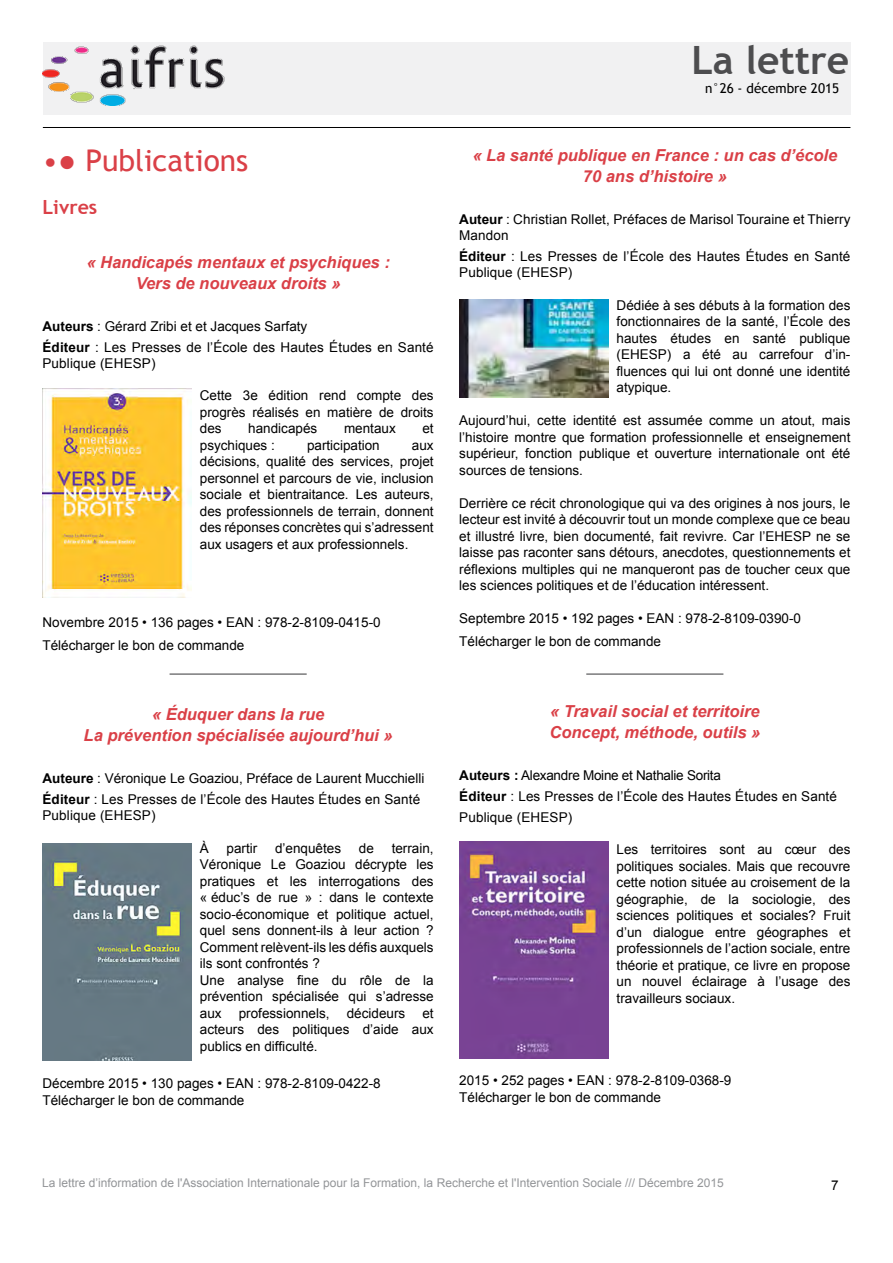
<style>
.page{position:relative;width:893px;height:1263px;background:#fff}
.page>*{position:absolute;margin:0;border:0;box-sizing:border-box;transform-origin:0 0}
.t1{font:700 39px "Trebuchet MS";color:#4d4d4f}
.t2{font:30px "Trebuchet MS";color:#da4047}
.t3{font:700 19.5px "Trebuchet MS";color:#da4047}
.t4{font:italic 700 16.5px/21px "Arial";color:#da4047;text-align:center}
.t5{font:13.5px/16.5px "Arial";color:#000}
.t6{font:13.5px "Trebuchet MS";color:#000}
.t7{font:12px "Arial";color:#939598}
.s1{font-weight:700}
</style>
<div class="page">
<div style="left:43px;top:43px;width:807px;height:72px;background:#f1f1f2"></div>
<img style="left:43px;top:45px;width:182px;height:60px">
<hr style="left:43px;top:127px;width:807px;height:1px;background:#000">
<img style="left:43px;top:389px;width:148px;height:209px">
<img style="left:43px;top:844px;width:148px;height:217px">
<img style="left:459px;top:299px;width:149px;height:99px">
<img style="left:459px;top:842px;width:149px;height:216px">
<hr style="left:170px;top:673px;width:137px;height:2px;background:#4d4d4f">
<hr style="left:586px;top:673px;width:137px;height:2px;background:#4d4d4f">
<h2 class="t2" style="left:43px;top:143px;width:207px">•● Publications</h2>
<h3 class="t3" style="left:43px;top:195px;width:56px">Livres</h3>
<p class="t4" style="left:86px;top:252px;width:305px">« Handicapés mentaux et psychiques :<br>Vers de nouveaux droits »</p>
<p class="t5" style="left:43px;top:315px;width:393px;line-height:21px"><span class="s1">Auteurs</span> : Gérard Zribi et et Jacques Sarfaty<br><span class="s1">éditeur</span> : Les Presses de l’École des Hautes Études en Santé</p>
<p class="t5" style="left:43px;top:355px;width:115px">Publique (EHESP)</p>
<p class="t5" style="left:200px;top:388px;width:235px;text-align:justify">Cette 3e édition rend compte des progrès réalisés en matière de droits des</p>
<p class="t5" style="left:248px;top:421px;width:71px">handicapés</p>
<p class="t5" style="left:344px;top:421px;width:53px">mentaux</p>
<p class="t5" style="left:422px;top:421px;width:13px">et</p>
<p class="t5" style="left:200px;top:437px;width:77px">psychiques :</p>
<p class="t5" style="left:307px;top:437px;width:74px">participation</p>
<p class="t5" style="left:200px;top:437px;width:235px;text-align:justify;text-indent:212px">aux décisions, qualité des services, projet personnel et parcours de vie, inclusion sociale et bientraitance. Les auteurs, des professionnels de terrain, donnent des réponses concrètes qui s’adressent aux usagers et aux professionnels.</p>
<p class="t5" style="left:43px;top:611px;width:340px;line-height:22.5px">Novembre 2015 • 136 pages • EAN : 978-2-8109-0415-0<br>Télécharger le bon de commande</p>
<p class="t4" style="left:84px;top:704px;width:311px">« Éduquer dans la rue<br>La prévention spécialisée aujourd’hui »</p>
<p class="t5" style="left:43px;top:768px;width:383px;line-height:21px"><span class="s1">Auteure</span> : Véronique Le Goaziou, Préface de Laurent Mucchielli <span class="s1">éditeur</span> : Les Presses de l’École des Hautes Études en Santé</p>
<p class="t5" style="left:43px;top:807px;width:115px">Publique (EHESP)</p>
<p class="t5" style="left:200px;top:840px;width:11px">À</p>
<p class="t5" style="left:227px;top:840px;width:32px">partir</p>
<p class="t5" style="left:275px;top:840px;width:68px">d’enquêtes</p>
<p class="t5" style="left:359px;top:840px;width:17px">de</p>
<p class="t5" style="left:200px;top:840px;width:235px;text-indent:192px">terrain,<br>Véronique Le Goaziou décrypte les pratiques et les interrogations des « éduc’s de rue » : dans le contexte socio-économique et politique actuel, quel sens donnent-ils à leur action ?<br>Comment relèvent-ils les défis auxquels ils sont confrontés ?<br>Une analyse fine du rôle de la prévention spécialisée qui s’adresse aux</p>
<p class="t5" style="left:239px;top:1005px;width:92px">professionnels,</p>
<p class="t5" style="left:347px;top:1005px;width:60px">décideurs</p>
<p class="t5" style="left:200px;top:1005px;width:235px;text-align:justify;text-indent:223px">et acteurs des politiques d’aide aux publics en difficulté.</p>
<p class="t5" style="left:43px;top:1075px;width:340px">Décembre 2015 • 130 pages • EAN : 978-2-8109-0422-8<br>Télécharger le bon de commande</p>
<h1 class="t1" style="left:691px;top:36px;width:159px">La lettre</h1>
<p class="t6" style="left:705px;top:80px;width:136px">n°26 - décembre 2015</p>
<p class="t4" style="left:472px;top:145px;width:366px">« La santé publique en France : un cas d’école<br>70 ans d’histoire »</p>
<p class="t5" style="left:459px;top:211px;width:393px"><span class="s1">Auteur</span> : Christian Rollet, Préfaces de Marisol Touraine et Thierry<br>Mandon</p>
<p class="t5" style="left:459px;top:248px;width:393px"><span class="s1">éditeur</span> : Les Presses de l’École des Hautes Études en Santé<br>Publique (EHESP)</p>
<p class="t5" style="left:617px;top:297px;width:235px;text-align:justify">Dédiée à ses débuts à la formation des fonctionnaires de la santé, l’École des hautes études en santé publique (EHESP) a été au carrefour d’in&shy;fluences qui lui ont donné une identité atypique.</p>
<p class="t5" style="left:459px;top:413px;width:393px;text-align:justify">Aujourd’hui, cette identité est assumée comme un atout, mais l’histoire montre que formation professionnelle et enseignement supérieur, fonction publique et ouverture internationale ont été sources de tensions.</p>
<p class="t5" style="left:459px;top:495px;width:393px;text-align:justify">Derrière ce récit chronologique qui va des origines à nos jours, le lecteur est invité à découvrir tout un monde complexe que ce beau et illustré livre, bien documenté, fait revivre. Car l’EHESP ne se laisse pas raconter sans détours, anecdotes, questionnements et réflexions multiples qui ne manqueront pas de toucher ceux que les sciences politiques et de l’éducation intéressent.</p>
<p class="t5" style="left:459px;top:608px;width:343px;line-height:22.5px">Septembre 2015 • 192 pages • EAN : 978-2-8109-0390-0<br>Télécharger le bon de commande</p>
<p class="t4" style="left:549px;top:701px;width:212px;text-align:left">« Travail social et territoire<br>Concept, méthode, outils »</p>
<p class="t5" style="left:459px;top:764px;width:379px;line-height:21px"><span class="s1">Auteurs :</span> Alexandre Moine et Nathalie Sorita<br><span class="s1">éditeur</span> : Les Presses de l’École des Hautes Études en Santé<br>Publique (EHESP)</p>
<p class="t5" style="left:617px;top:841px;width:235px;text-align:justify">Les territoires sont au cœur des politiques sociales. Mais que recouvre cette notion située au croisement de la géographie, de la sociologie, des sciences politiques et sociales? Fruit d’un dialogue entre géographes et professionnels de l’action sociale, entre théorie et pratique, ce livre en propose un nouvel éclairage à l’usage des travailleurs sociaux.</p>
<p class="t5" style="left:459px;top:1072px;width:274px">2015 • 252 pages • EAN : 978-2-8109-0368-9<br>Télécharger le bon de commande</p>
<p class="t7" style="left:42px;top:1174px;width:683px">La lettre d’information de l'Association Internationale pour la Formation, la Recherche et l'Intervention Sociale /// Décembre 2015</p>
<p class="t5" style="left:831px;top:1177px;width:9px">7</p>
</div>
